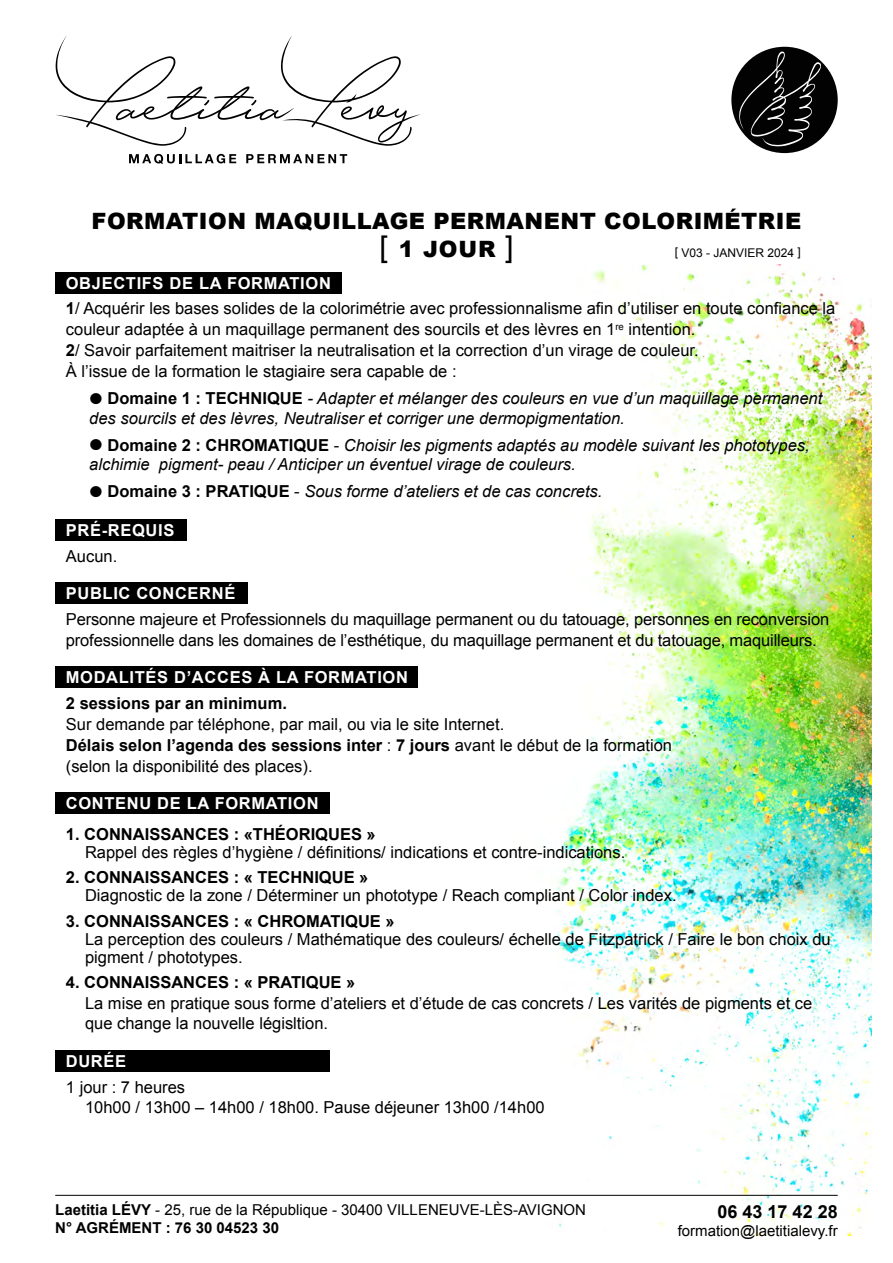
<style>
.page{position:relative;width:893px;height:1263px;background:#fff}
.page>*{position:absolute;margin:0;border:0;box-sizing:border-box;transform-origin:0 0}
.t1{font:900 22.5px/28.5px "Arial";letter-spacing:.02em;color:#000;text-align:center}
.t2{font:700 18px "Arial";color:#000}
.t3{font:16.5px/21px "Arial";color:#000}
.t4{font:italic 16.5px/19.5px "Arial";color:#000}
.t5{font:700 16.5px "Arial";color:#000}
.t6{font:700 16.5px "Arial";letter-spacing:.04em;color:#fff}
.t7{font:15px/18px "Arial";color:#000}
.t8{font:12px "Arial";color:#000}
.s1{font-weight:400;font-size:30px}
.s2{font-weight:700;color:#fff}
.s3{font-weight:700}
.s4{font-weight:700;font-style:normal;font-size:39px}
.s5{font-weight:700;font-style:normal}
.s6{font-style:normal}
</style>
<div class="page">
<img style="left:438px;top:264px;width:434px;height:971px">
<div style="left:55px;top:272px;width:287px;height:21px;background:#000"></div>
<div style="left:55px;top:520px;width:132px;height:21px;background:#000"></div>
<div style="left:55px;top:583px;width:192px;height:21px;background:#000"></div>
<div style="left:55px;top:667px;width:363px;height:21px;background:#000"></div>
<div style="left:55px;top:793px;width:275px;height:21px;background:#000"></div>
<div style="left:55px;top:1051px;width:275px;height:21px;background:#000"></div>
<div style="left:731px;top:47px;width:107px;height:106px;background:#020203;border-radius:50%"></div>
<svg style="left:739px;top:51px;width:82px;height:95px"></svg>
<svg style="left:129px;top:154px;width:107px;height:10px"></svg>
<svg style="left:246px;top:154px;width:101px;height:9px"></svg>
<svg style="left:55px;top:36px;width:366px;height:110px"></svg>
<hr style="left:55px;top:1195px;width:783px;height:1px;background:#000">
<h1 class="t1" style="left:92px;top:206px;width:711px">FORMATION MAQUILLAGE PERMANENT COLORIMÉTRIE <span class="s1">[</span> 1 JOUR <span class="s1">]</span></h1>
<p class="t8" style="left:675px;top:245px;width:128px">[ V03 - JANVIER 2024 ]</p>
<p class="t3" style="left:66px;top:270px;width:771px;line-height:25.7px"><span class="s2">OBJECTIFS DE LA FORMATION<br></span><span class="s3">1</span>/ Acquérir les bases solides de la colorimétrie avec professionnalisme afin d’utiliser en toute confiance la</p>
<p class="t3" style="left:66px;top:319px;width:634px">couleur adaptée à un maquillage permanent des sourcils et des lèvres en 1<sup>re</sup> intention.<br><span class="s3">2</span>/ Savoir parfaitement maitriser la neutralisation et la correction d’un virage de couleur.<br>À l’issue de la formation le stagiaire sera capable de :</p>
<p class="t4" style="left:89px;top:389px;width:734px"><span class="s4">•</span> <span class="s5">Domaine 1 : TECHNIQUE</span> - Adapter et mélanger des couleurs en vue d’un maquillage permanent des sourcils et des lèvres, Neutraliser et corriger une dermopigmentation.</p>
<p class="t4" style="left:89px;top:436px;width:722px"><span class="s4">•</span> <span class="s5">Domaine 2 : CHROMATIQUE</span> <span class="s6">-</span> Choisir les pigments adaptés au modèle suivant les phototypes, alchimie pigment- peau / Anticiper un éventuel virage de couleurs.</p>
<p class="t4" style="left:89px;top:482px;width:515px"><span class="s4">•</span> <span class="s5">Domaine 3 : PRATIQUE</span> <span class="s6">-</span> Sous forme d’ateliers et de cas concrets.</p>
<p class="t6" style="left:66px;top:520px;width:110px">PRÉ-REQUIS</p>
<p class="t3" style="left:66px;top:546px;width:53px">Aucun.</p>
<p class="t6" style="left:66px;top:583px;width:171px">PUBLIC CONCERNÉ</p>
<p class="t3" style="left:66px;top:609px;width:765px">Personne majeure et Professionnels du maquillage permanent ou du tatouage, personnes en reconversion professionnelle dans les domaines de l’esthétique, du maquillage permanent et du tatouage, maquilleurs.</p>
<p class="t6" style="left:66px;top:667px;width:344px">MODALITÉS D’ACCES À LA FORMATION</p>
<p class="t5" style="left:66px;top:692px;width:223px">2 sessions par an minimum.</p>
<p class="t3" style="left:66px;top:714px;width:608px">Sur demande par téléphone, par mail, ou via le site Internet.<br><span class="s3">Délais selon l’agenda des sessions inter</span> : <span class="s3">7 jours</span> avant le début de la formation (selon la disponibilité des places).</p>
<p class="t6" style="left:66px;top:793px;width:254px">CONTENU DE LA FORMATION</p>
<p class="t5" style="left:66px;top:823px;width:311px">1. CONNAISSANCES : «THÉORIQUES »</p>
<p class="t3" style="left:85px;top:841px;width:542px">Rappel des règles d’hygiène / définitions/ indications et contre-indications.</p>
<p class="t5" style="left:66px;top:866px;width:304px">2. CONNAISSANCES : « TECHNIQUE »</p>
<p class="t3" style="left:85px;top:885px;width:593px">Diagnostic de la zone / Déterminer un phototype / Reach compliant / Color index.</p>
<p class="t5" style="left:66px;top:910px;width:330px">3. CONNAISSANCES : « CHROMATIQUE »</p>
<p class="t3" style="left:85px;top:930px;width:747px;line-height:18px">La perception des couleurs / Mathématique des couleurs/ échelle de Fitzpatrick / Faire le bon choix du pigment / phototypes.</p>
<p class="t5" style="left:66px;top:971px;width:291px">4. CONNAISSANCES : « PRATIQUE »</p>
<p class="t3" style="left:85px;top:994px;width:729px;line-height:19.5px">La mise en pratique sous forme d’ateliers et d’étude de cas concrets / Les varités de pigments et ce que change la nouvelle législtion.</p>
<p class="t6" style="left:66px;top:1051px;width:62px">DURÉE</p>
<p class="t3" style="left:85px;top:1078px;width:461px;line-height:19.5px;text-indent:-19px">1 jour : 7 heures<br>10h00 / 13h00 – 14h00 / 18h00. Pause déjeuner 13h00 /14h00</p>
<p class="t7" style="left:55px;top:1201px;width:532px"><span class="s3">Laetitia LÉVY</span> - 25, rue de la République - 30400 VILLENEUVE-LÈS-AVIGNON<br><span class="s3">N° AGRÉMENT : 76 30 04523 30</span></p>
<p class="t2" style="left:718px;top:1199px;width:122px">06 43 17 42 28</p>
<p class="t7" style="left:678px;top:1221px;width:162px">formation@laetitialevy.fr</p>
</div>
